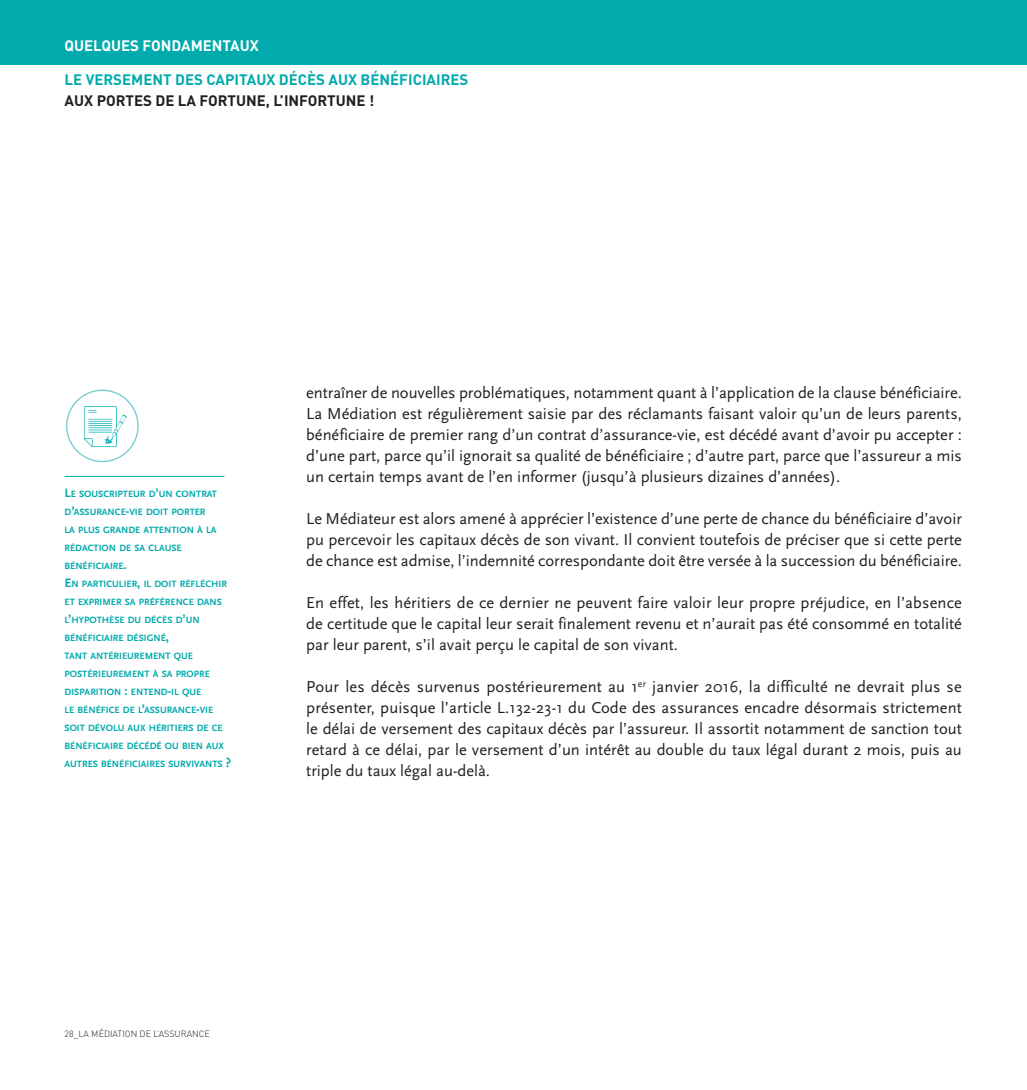
<style>
.page{position:relative;width:1027px;height:1090px;background:#fff}
.page>*{position:absolute;margin:0;border:0;box-sizing:border-box;transform-origin:0 0}
.t1{font:16.5px/21px "Scala Sans";color:#231f20;text-align:justify}
.t2{font:700 15px "DIN";color:#00aaad}
.t3{font:700 15px "DIN";color:#231f20}
.t4{font:700 15px "DIN";color:#fff}
.t5{font:700 9.6px/18px "Scala Sans";color:#00aaad}
.t6{font:300 9px "DIN";color:#231f20}
.s1{font-size:12.75px}
</style>
<div class="page">
<div style="left:0;top:0;width:1012px;height:65px;background:#00aaad"></div>
<div style="left:1013px;top:0;width:13px;height:65px;background:#00aaad"></div>
<hr style="left:65px;top:476px;width:159px;height:1px;background:#00aaad">
<img style="left:66px;top:389px;width:73px;height:74px">
<p class="t4" style="left:65px;top:37px;width:196px">QUELQUES FONDAMENTAUX</p>
<p class="t2" style="left:65px;top:71px;width:405px">LE VERSEMENT DES CAPITAUX DÉCÈS AUX BÉNÉFICIAIRES</p>
<p class="t3" style="left:65px;top:92px;width:311px">AUX PORTES DE LA FORTUNE, L’INFORTUNE !</p>
<p class="t5" style="left:65px;top:484px;width:168px"><span class="s1">L</span>E SOUSCRIPTEUR D<span class="s1">’</span>UN CONTRAT<br>D<span class="s1">’</span>ASSURANCE<span class="s1">-</span>VIE DOIT PORTER<br>LA PLUS GRANDE ATTENTION À LA<br>RÉDACTION DE SA CLAUSE<br>BÉNÉFICIAIRE<span class="s1">.<br>E</span>N PARTICULIER<span class="s1">,</span> IL DOIT RÉFLÉCHIR<br>ET EXPRIMER SA PRÉFÉRENCE DANS<br>L<span class="s1">’</span>HYPOTHÈSE DU DÉCÈS D<span class="s1">’</span>UN<br>BÉNÉFICIAIRE DÉSIGNÉ<span class="s1">,<br></span>TANT ANTÉRIEUREMENT QUE<br>POSTÉRIEUREMENT À SA PROPRE<br>DISPARITION <span class="s1">:</span> ENTEND<span class="s1">-</span>IL QUE<br>LE BÉNÉFICE DE L<span class="s1">’</span>ASSURANCE<span class="s1">-</span>VIE<br>SOIT DÉVOLU AUX HÉRITIERS DE CE<br>BÉNÉFICIAIRE DÉCÉDÉ OU BIEN AUX<br>AUTRES BÉNÉFICIAIRES SURVIVANTS <span class="s1">?</span></p>
<p class="t1" style="left:306px;top:382px;width:657px">entraîner de nouvelles problématiques, notamment quant à l’application de la clause bénéficiaire.<br>La Médiation est régulièrement saisie par des réclamants faisant valoir qu’un de leurs parents, bénéficiaire de premier rang d’un contrat d’assurance-vie, est décédé avant d’avoir pu accepter : d’une part, parce qu’il ignorait sa qualité de bénéficiaire ; d’autre part, parce que l’assureur a mis un certain temps avant de l’en informer (jusqu’à plusieurs dizaines d’années).</p>
<p class="t1" style="left:306px;top:508px;width:657px">Le Médiateur est alors amené à apprécier l’existence d’une perte de chance du bénéficiaire d’avoir pu percevoir les capitaux décès de son vivant. Il convient toutefois de préciser que si cette perte de chance est admise, l’indemnité correspondante doit être versée à la succession du bénéficiaire.</p>
<p class="t1" style="left:306px;top:592px;width:657px">En effet, les héritiers de ce dernier ne peuvent faire valoir leur propre préjudice, en l’absence de certitude que le capital leur serait finalement revenu et n’aurait pas été consommé en totalité par leur parent, s’il avait perçu le capital de son vivant.</p>
<p class="t1" style="left:306px;top:676px;width:657px">Pour les décès survenus postérieurement au 1<sup>er</sup> janvier 2016, la difficulté ne devrait plus se présenter, puisque l’article L.132-23-1 du Code des assurances encadre désormais strictement le délai de versement des capitaux décès par l’assureur. Il assortit notamment de sanction tout retard à ce délai, par le versement d’un intérêt au double du taux légal durant 2 mois, puis au triple du taux légal au-delà.</p>
<p class="t6" style="left:65px;top:1029px;width:147px">28_LA MÉDIATION DE L’ASSURANCE</p>
</div>
